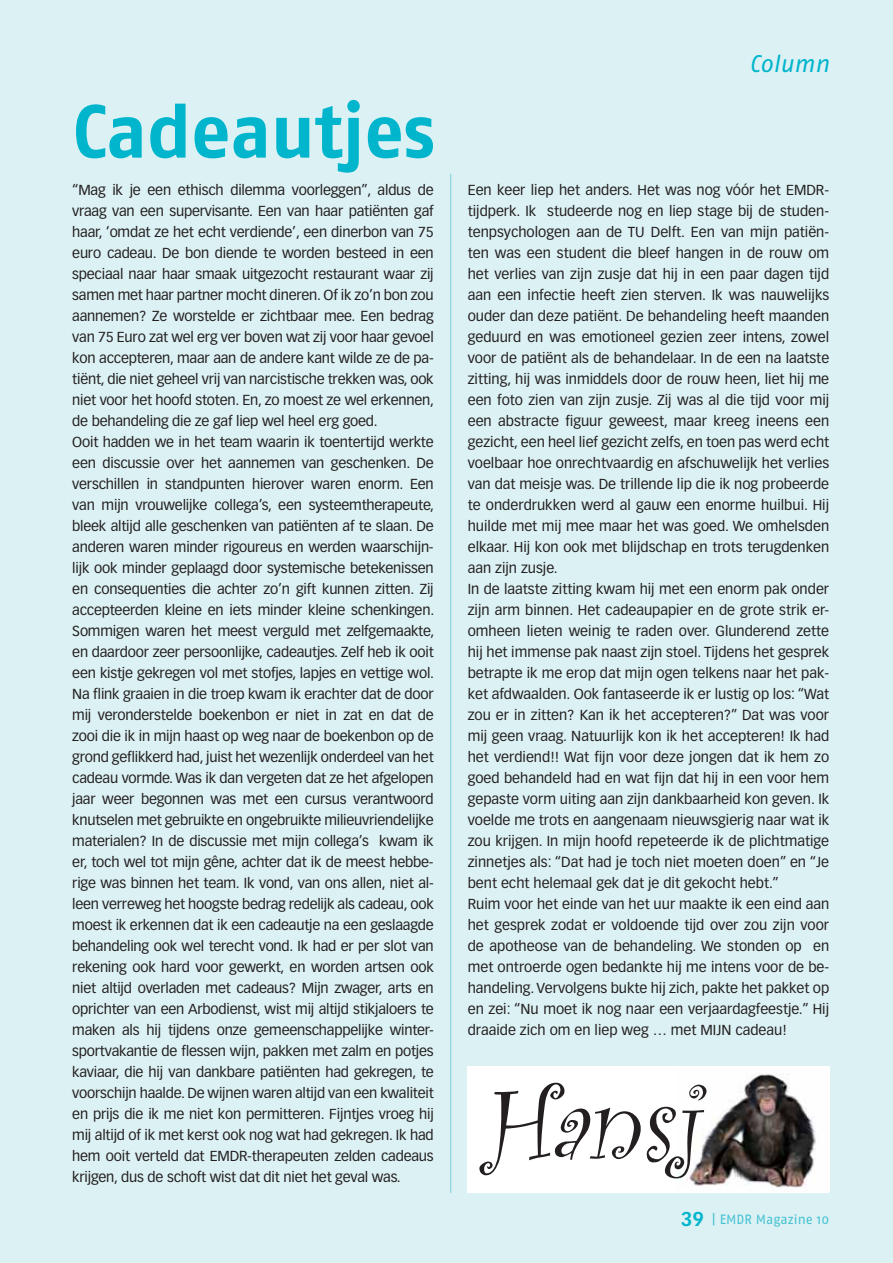
<style>
.page{position:relative;width:893px;height:1263px;background:#dcf1f4}
.page>*{position:absolute;margin:0;border:0;box-sizing:border-box;transform-origin:0 0}
.t1{font:700 75px "Fago No";letter-spacing:-.01em;color:#00b5cc}
.t2{font:italic 24px "Fago No";color:#00b5cc}
.t3{font:14.25px/21px "Vectora LH";letter-spacing:-.015em;color:#231f20}
.t4{font:13.5px "Fago No";color:#46c3d3}
.s1{font-family:"Vectora LH";font-weight:700;font-size:19.5px;color:#00b5cc}
</style>
<div class="page">
<hr style="left:450px;top:174px;width:1px;height:1019px;background:#76cedd">
<div style="left:468px;top:1066px;width:361px;height:127px;background:#fff"></div>
<img style="left:677px;top:1074px;width:139px;height:114px">
<svg style="left:479px;top:1083px;width:228px;height:95px"></svg>
<h1 class="t1" style="left:72px;top:99px;width:364px">Cadeautjes</h1>
<h2 class="t2" style="left:749px;top:53px;width:82px">Column</h2>
<p class="t3" style="left:72px;top:180px;width:363px">“Mag ik je een ethisch dilemma voorleggen”, aldus de vraag van een supervisante. Een van haar patiënten gaf haar, ‘omdat ze het echt verdiende’, een dinerbon van 75 euro cadeau. De bon diende te worden besteed in een speciaal naar haar smaak uitgezocht restaurant waar zij samen met haar partner mocht dineren. Of ik zo’n bon zou aannemen? Ze worstelde er zichtbaar mee. Een bedrag van 75 Euro zat wel erg ver boven wat zij voor haar gevoel kon accepteren, maar aan de andere kant wilde ze de pa&shy;tiënt, die niet geheel vrij van narcistische trekken was, ook niet voor het hoofd stoten. En, zo moest ze wel erkennen, de behandeling die ze gaf liep wel heel erg goed.<br>Ooit hadden we in het team waarin ik toentertijd werkte een discussie over het aannemen van geschenken. De verschillen in standpunten hierover waren enorm. Een van mijn vrouwelijke collega’s, een systeemtherapeute, bleek altijd alle geschenken van patiënten af te slaan. De anderen waren minder rigoureus en werden waarschijn&shy;lijk ook minder geplaagd door systemische betekenissen en consequenties die achter zo’n gift kunnen zitten. Zij accepteerden kleine en iets minder kleine schenkingen.<br>Sommigen waren het meest verguld met zelfgemaakte, en daardoor zeer persoonlijke, cadeautjes. Zelf heb ik ooit een kistje gekregen vol met stofjes, lapjes en vettige wol.<br>Na flink graaien in die troep kwam ik erachter dat de door mij veronderstelde boekenbon er niet in zat en dat de zooi die ik in mijn haast op weg naar de boekenbon op de grond geflikkerd had, juist het wezenlijk onderdeel van het cadeau vormde. Was ik dan vergeten dat ze het afgelopen jaar weer begonnen was met een cursus verantwoord knutselen met gebruikte en ongebruikte milieuvriendelijke materialen? In de discussie met mijn collega’s kwam ik er, toch wel tot mijn gêne, achter dat ik de meest hebbe&shy;rige was binnen het team. Ik vond, van ons allen, niet al&shy;leen verreweg het hoogste bedrag redelijk als cadeau, ook moest ik erkennen dat ik een cadeautje na een geslaagde behandeling ook wel terecht vond. Ik had er per slot van rekening ook hard voor gewerkt, en worden artsen ook niet altijd overladen met cadeaus? Mijn zwager, arts en oprichter van een Arbodienst, wist mij altijd stikjaloers te maken als hij tijdens onze gemeenschappelijke winter&shy;sportvakantie de flessen wijn, pakken met zalm en potjes kaviaar, die hij van dankbare patiënten had gekregen, te voorschijn haalde. De wijnen waren altijd van een kwaliteit en prijs die ik me niet kon permitteren. Fijntjes vroeg hij mij altijd of ik met kerst ook nog wat had gekregen. Ik had hem ooit verteld dat EMDR-therapeuten zelden cadeaus krijgen, dus de schoft wist dat dit niet het geval was.</p>
<p class="t3" style="left:468px;top:180px;width:363px">Een keer liep het anders. Het was nog vóór het EMDR&shy;tijdperk. Ik studeerde nog en liep stage bij de studen&shy;tenpsychologen aan de TU Delft. Een van mijn patiën&shy;ten was een student die bleef hangen in de rouw om het verlies van zijn zusje dat hij in een paar dagen tijd aan een infectie heeft zien sterven. Ik was nauwelijks ouder dan deze patiënt. De behandeling heeft maanden geduurd en was emotioneel gezien zeer intens, zowel voor de patiënt als de behandelaar. In de een na laatste zitting, hij was inmiddels door de rouw heen, liet hij me een foto zien van zijn zusje. Zij was al die tijd voor mij een abstracte figuur geweest, maar kreeg ineens een gezicht, een heel lief gezicht zelfs, en toen pas werd echt voelbaar hoe onrechtvaardig en afschuwelijk het verlies van dat meisje was. De trillende lip die ik nog probeerde te onderdrukken werd al gauw een enorme huilbui. Hij huilde met mij mee maar het was goed. We omhelsden elkaar. Hij kon ook met blijdschap en trots terugdenken aan zijn zusje.<br>In de laatste zitting kwam hij met een enorm pak onder zijn arm binnen. Het cadeaupapier en de grote strik er&shy;omheen lieten weinig te raden over. Glunderend zette hij het immense pak naast zijn stoel. Tijdens het gesprek betrapte ik me erop dat mijn ogen telkens naar het pak&shy;ket afdwaalden. Ook fantaseerde ik er lustig op los: “Wat zou er in zitten? Kan ik het accepteren?” Dat was voor mij geen vraag. Natuurlijk kon ik het accepteren! Ik had het verdiend!! Wat fijn voor deze jongen dat ik hem zo goed behandeld had en wat fijn dat hij in een voor hem gepaste vorm uiting aan zijn dankbaarheid kon geven. Ik voelde me trots en aangenaam nieuwsgierig naar wat ik zou krijgen. In mijn hoofd repeteerde ik de plichtmatige zinnetjes als: “Dat had je toch niet moeten doen” en “Je bent echt helemaal gek dat je dit gekocht hebt.”<br>Ruim voor het einde van het uur maakte ik een eind aan het gesprek zodat er voldoende tijd over zou zijn voor de apotheose van de behandeling. We stonden op en met ontroerde ogen bedankte hij me intens voor de be&shy;handeling. Vervolgens bukte hij zich, pakte het pakket op en zei: “Nu moet ik nog naar een verjaardagfeestje.” Hij draaide zich om en liep weg … met MIJN cadeau!</p>
<p class="t4" style="left:681px;top:1213px;width:150px"><span class="s1">39</span> | EMDR Magazine 10</p>
</div>
